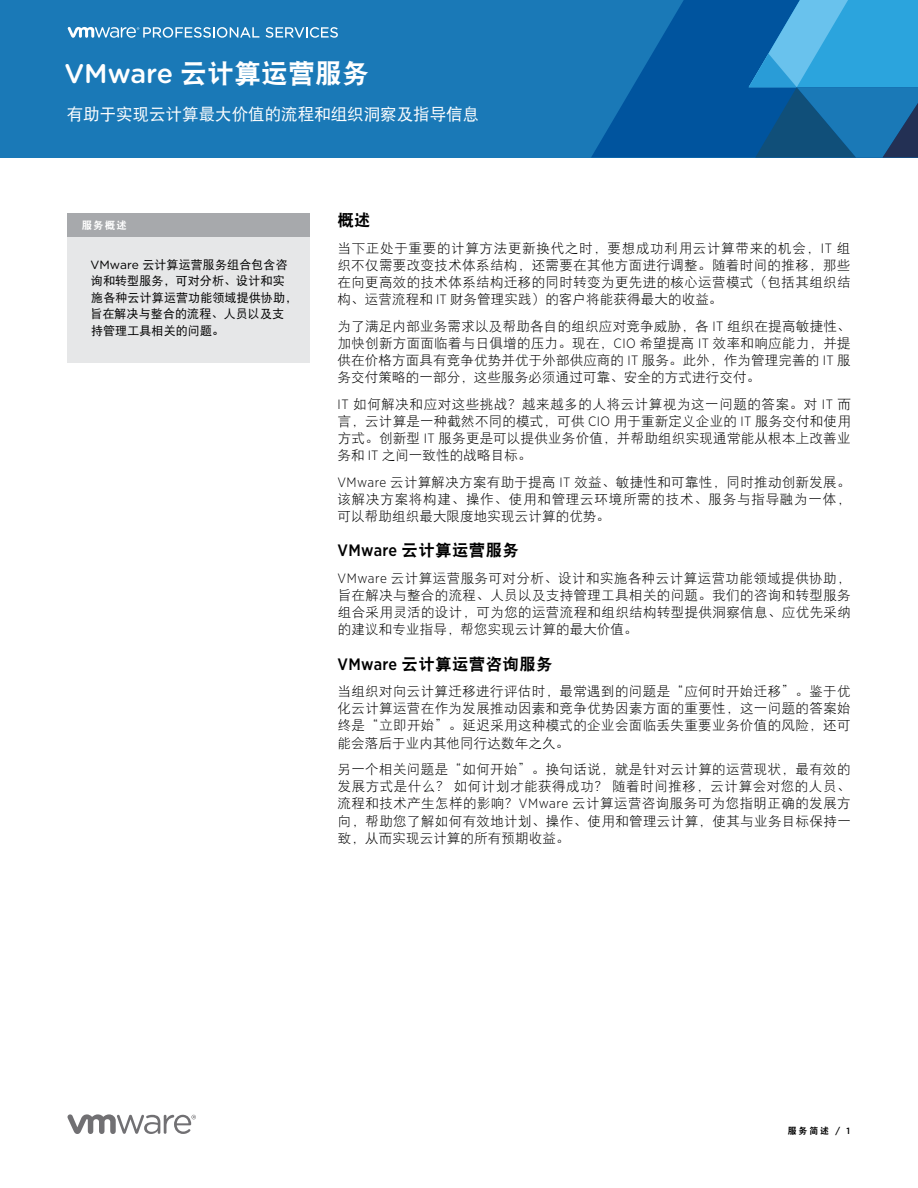
<style>
.page{position:relative;width:918px;height:1188px;background:#fff}
.page>*{position:absolute;margin:0;border:0;box-sizing:border-box;transform-origin:0 0}
.t1{font:27px "DFP Hei W9";color:#fff}
.t2{font:16.5px "DFP Hei W9";letter-spacing:.02em;color:#000}
.t3{font:16.5px "DFP Hei W5";color:#fff}
.t4{font:13.5px/17.2px "DFP Hei W3";letter-spacing:.02em;color:#000;text-align:justify}
.t5{font:12px/16.5px "DFP Hei W5";letter-spacing:.01em;color:#000}
.t6{font:10.5px "DFP Hei W9";color:#fff}
.t7{font:9px "DFP Hei W9";color:#000}
.s1{font-family:"Gotham Rounded";font-weight:500}
.s2{font-family:"Gotham Rounded"}
.s3{font-family:"Gotham Narrow";font-weight:300}
.s4{font-family:"Gotham Narrow";font-weight:500}
.s5{font-family:"Gotham";font-weight:500}
</style>
<div class="page">
<div style="left:0;top:0;width:918px;height:158px;background:#1a79b7"></div>
<svg style="left:591px;top:0;width:158px;height:158px;fill:#00549e"></svg>
<svg style="left:749px;top:0;width:169px;height:158px"></svg>
<svg style="left:266px;top:27px;width:72px;height:11px"></svg>
<svg style="left:68px;top:27px;width:191px;height:11px"></svg>
<svg style="left:68px;top:1114px;width:128px;height:20px"></svg>
<div style="left:68px;top:225px;width:242px;height:137px;background:#e6e7e8"></div>
<div style="left:68px;top:213px;width:242px;height:24px;background:#a7a9ac"></div>
<h1 class="t1" style="left:64px;top:60px;width:306px"><span class="s1">VMware</span> 云计算运营服务</h1>
<p class="t3" style="left:67px;top:106px;width:414px">有助于实现云计算最大价值的流程和组织洞察及指导信息</p>
<p class="t6" style="left:82px;top:220px;width:47px">服务概述</p>
<p class="t5" style="left:90px;top:256px;width:208px"><span class="s2">VMware</span> 云计算运营服务组合包含咨询和转型服务，可对分析、设计和实施各种云计算运营功能领域提供协助，旨在解决与整合的流程、人员以及支持管理工具相关的问题。</p>
<p class="t2" style="left:338px;top:212px;width:35px">概述</p>
<p class="t4" style="left:337px;top:239px;width:515px">当下正处于重要的计算方法更新换代之时，要想成功利用云计算带来的机会，<span class="s3">IT</span> 组织不仅需要改变技术体系结构，还需要在其他方面进行调整。随着时间的推移，那些在向更高效的技术体系结构迁移的同时转变为更先进的核心运营模式（包括其组织结构、运营流程和 <span class="s3">IT</span> 财务管理实践）的客户将能获得最大的收益。</p>
<p class="t4" style="left:338px;top:317px;width:515px">为了满足内部业务需求以及帮助各自的组织应对竞争威胁，各 <span class="s3">IT</span> 组织在提高敏捷性、加快创新方面面临着与日俱增的压力。现在，<span class="s3">CIO</span> 希望提高 <span class="s3">IT</span> 效率和响应能力，并提供在价格方面具有竞争优势并优于外部供应商的 <span class="s3">IT</span> 服务。此外，作为管理完善的 <span class="s3">IT</span> 服务交付策略的一部分，这些服务必须通过可靠、安全的方式进行交付。</p>
<p class="t4" style="left:338px;top:395px;width:515px"><span class="s3">IT</span> 如何解决和应对这些挑战？越来越多的人将云计算视为这一问题的答案。对 <span class="s3">IT</span> 而言，云计算是一种截然不同的模式，可供 <span class="s3">CIO</span> 用于重新定义企业的 <span class="s3">IT</span> 服务交付和使用方式。创新型 <span class="s3">IT</span> 服务更是可以提供业务价值，并帮助组织实现通常能从根本上改善业务和 <span class="s3">IT</span> 之间一致性的战略目标。</p>
<p class="t4" style="left:338px;top:473px;width:515px"><span class="s3">VMware</span> 云计算解决方案有助于提高 <span class="s3">IT</span> 效益、敏捷性和可靠性，同时推动创新发展。该解决方案将构建、操作、使用和管理云环境所需的技术、服务与指导融为一体，可以帮助组织最大限度地实现云计算的优势。</p>
<p class="t2" style="left:338px;top:542px;width:183px"><span class="s4">VMware</span> 云计算运营服务</p>
<p class="t4" style="left:338px;top:569px;width:515px"><span class="s3">VMware</span> 云计算运营服务可对分析、设计和实施各种云计算运营功能领域提供协助，旨在解决与整合的流程、人员以及支持管理工具相关的问题。我们的咨询和转型服务组合采用灵活的设计，可为您的运营流程和组织结构转型提供洞察信息、应优先采纳的建议和专业指导，帮您实现云计算的最大价值。</p>
<p class="t2" style="left:338px;top:655px;width:217px"><span class="s4">VMware</span> 云计算运营咨询服务</p>
<p class="t4" style="left:338px;top:682px;width:515px">当组织对向云计算迁移进行评估时，最常遇到的问题是“应何时开始迁移”。鉴于优化云计算运营在作为发展推动因素和竞争优势因素方面的重要性，这一问题的答案始终是“立即开始”。延迟采用这种模式的企业会面临丢失重要业务价值的风险，还可能会落后于业内其他同行达数年之久。</p>
<p class="t4" style="left:338px;top:760px;width:515px">另一个相关问题是“如何开始”。换句话说，就是针对云计算的运营现状，最有效的发展方式是什么？如何计划才能获得成功？随着时间推移，云计算会对您的人员、流程和技术产生怎样的影响？<span class="s3">VMware</span> 云计算运营咨询服务可为您指明正确的发展方向，帮助您了解如何有效地计划、操作、使用和管理云计算，使其与业务目标保持一致，从而实现云计算的所有预期收益。</p>
<p class="t7" style="left:788px;top:1126px;width:64px">服务简述 <span class="s5">/ 1</span></p>
</div>
